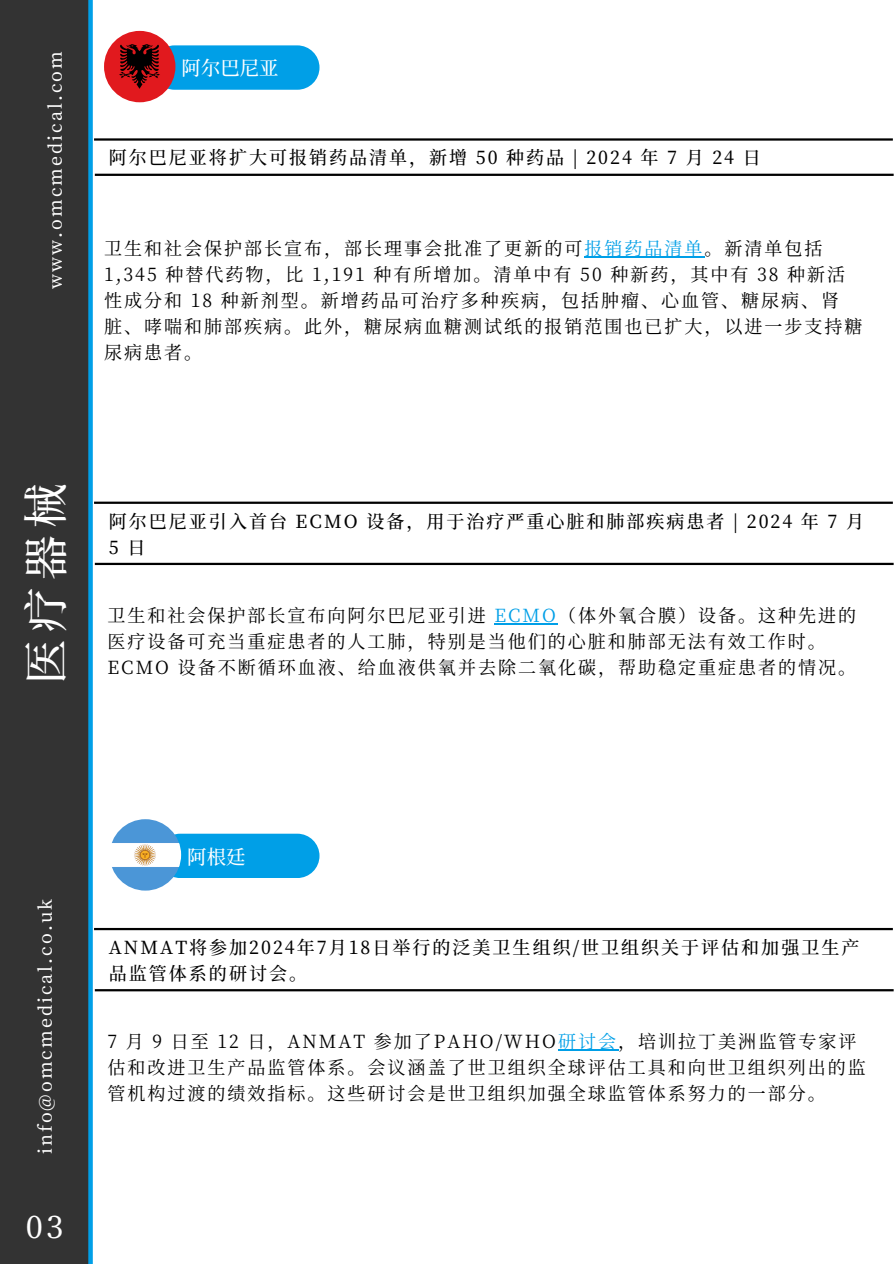
<style>
.page{position:relative;width:894px;height:1264px;background:#fff}
.page>*{position:absolute;margin:0;border:0;box-sizing:border-box;transform-origin:0 0}
.t1{font:500 44.7px "Source Han Serif SC";color:#fff}
.t2{font:500 31.2px "Source Han Serif SC";color:#fff}
.t3{font:23.1px "Source Han Serif SC";color:#fff}
.t4{font:22.95px "Source Han Serif SC";color:#fff}
.t5{font:500 19.35px "Source Han Serif SC";color:#fff}
.t6{font:500 18.45px "Source Han Serif SC";color:#fff}
.t7{font:18px/25.8px "Source Han Serif SC";letter-spacing:.11em;color:#000}
.t8{font:500 18px/25.8px "Source Han Serif SC";letter-spacing:.11em;color:#000}
.t9{font:500 18px "Source Han Serif SC";letter-spacing:.11em;color:#fff}
.s1{color:#009fe7}
</style>
<div class="page">
<div style="left:0;top:0;width:89px;height:1263px;background:#333"></div>
<div style="left:88px;top:0;width:5px;height:1263px;background:#009fe7"></div>
<div style="left:152px;top:45px;width:167px;height:45px;background:#009fe7;border-radius:22px"></div>
<img style="left:104px;top:31px;width:71px;height:71px;border-radius:50%">
<hr style="left:584px;top:256px;width:120px;height:2px;background:#009fe7">
<hr style="left:95px;top:174px;width:798px;height:2px;background:#000">
<hr style="left:94px;top:138px;width:798px;height:3px;background:#000">
<hr style="left:494px;top:623px;width:64px;height:1px;background:#009fe7">
<hr style="left:94px;top:501px;width:798px;height:3px;background:#000">
<hr style="left:95px;top:563px;width:798px;height:2px;background:#000">
<div style="left:158px;top:833px;width:161px;height:45px;background:#009fe7;border-radius:22px"></div>
<img style="left:110px;top:819px;width:71px;height:71px;border-radius:50%">
<hr style="left:558px;top:1049px;width:60px;height:1px;background:#009fe7">
<hr style="left:94px;top:927px;width:798px;height:3px;background:#000">
<hr style="left:95px;top:989px;width:798px;height:2px;background:#000">
<p class="t9" style="left:41px;top:289px;width:239px;rotate:-90deg">www.omcmedical.com</p>
<p class="t5" style="left:181px;top:53px;width:98px">阿尔巴尼亚</p>
<p class="t8" style="left:109px;top:144px;width:647px">阿尔巴尼亚将扩大可报销药品清单，新增 50 种药品 | 2024 年 7 月 24 日</p>
<h4 class="t7" style="left:104px;top:235px;width:759px">卫生和社会保护部长宣布，部长理事会批准了更新的可<span class="s1">报销药品清单</span>。新清单包括1,345 种替代药物，比 1,191 种有所增加。清单中有 50 种新药，其中有 38 种新活性成分和 18 种新剂型。新增药品可治疗多种疾病，包括肿瘤、心血管、糖尿病、肾<br>脏、哮喘和肺部疾病。此外，糖尿病血糖测试纸的报销范围也已扩大，以进一步支持糖尿病患者。</h4>
<p class="t1" style="left:11px;top:684px;width:202px;rotate:-90deg">医疗器械</p>
<h3 class="t8" style="left:109px;top:507px;width:752px">阿尔巴尼亚引入首台 ECMO 设备，用于治疗严重心脏和肺部疾病患者 | 2024 年 7 月<br>5 日</h3>
<h2 class="t7" style="left:107px;top:601px;width:750px">卫生和社会保护部长宣布向阿尔巴尼亚引进 <span class="s1">ECMO</span>（体外氧合膜）设备。这种先进的医疗设备可充当重症患者的人工肺，特别是当他们的心脏和肺部无法有效工作时。<br>ECMO 设备不断循环血液、给血液供氧并去除二氧化碳，帮助稳定重症患者的情况。</h2>
<p class="t9" style="left:31px;top:1154px;width:256px;rotate:-90deg">info@omcmedical.co.uk</p>
<h4 class="t3" style="left:39px;top:1201px;width:12px">5</h4>
<p class="t2" style="left:26px;top:1202px;width:36px">03</p>
<h1 class="t6" style="left:33px;top:1207px;width:22px">1 2</h1>
<h4 class="t4" style="left:38px;top:1209px;width:12px">5</h4>
<p class="t5" style="left:187px;top:841px;width:60px">阿根廷</p>
<h3 class="t8" style="left:109px;top:933px;width:751px">ANMAT将参加2024年7月 18日举行的泛美卫生组织/世卫组织关于评估和加强卫生产品监管体系的研讨会。</h3>
<h2 class="t7" style="left:107px;top:1027px;width:759px">7 月 9 日至 12 日，ANMAT 参加了PAHO/WHO<span class="s1">研讨会</span>，培训拉丁美洲监管专家评估和改进卫生产品监管体系。会议涵盖了世卫组织全球评估工具和向世卫组织列出的监管机构过渡的绩效指标。这些研讨会是世卫组织加强全球监管体系努力的一部分。</h2>
</div>
